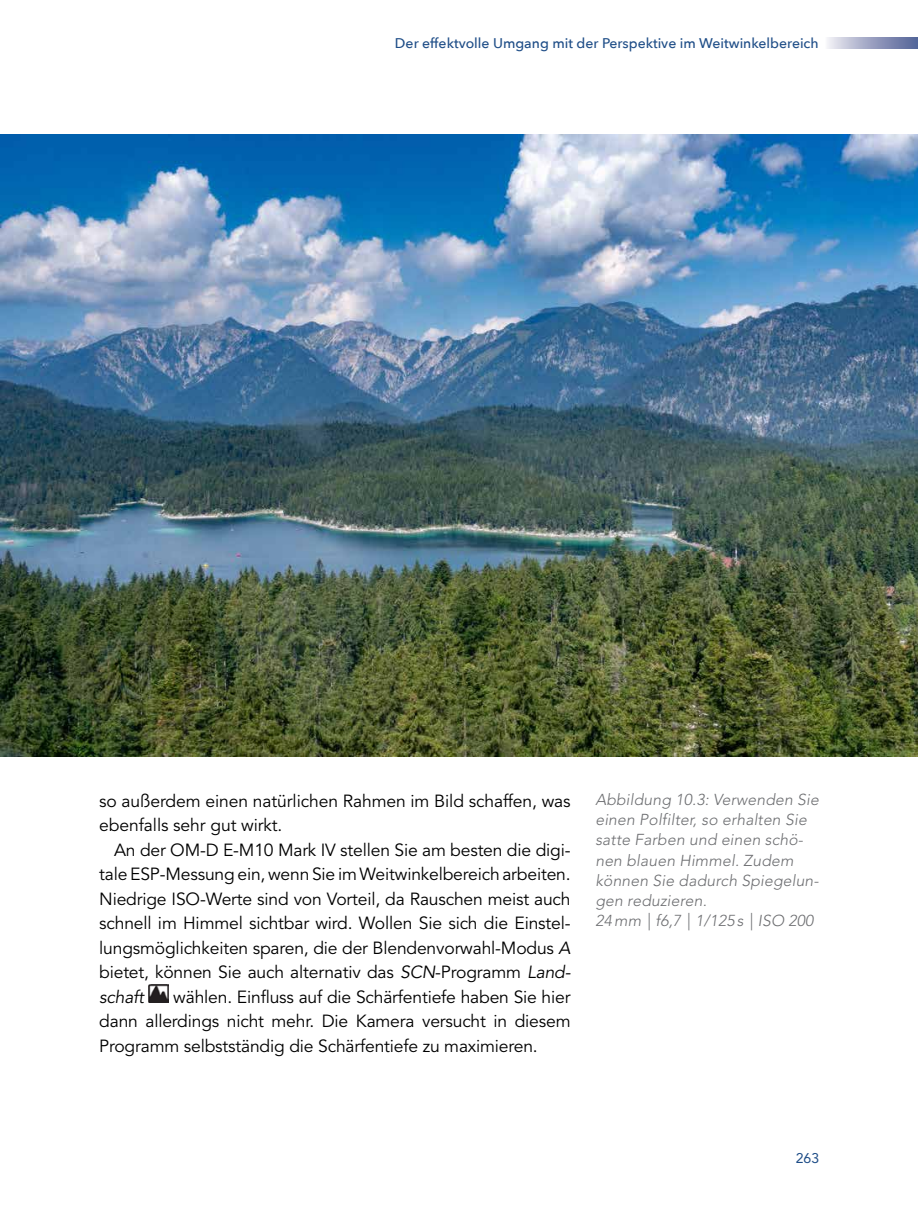
<style>
.page{position:relative;width:918px;height:1216px;background:#fff}
.page>*{position:absolute;margin:0;border:0;box-sizing:border-box;transform-origin:0 0}
.Fließtext_mit_Einzug{font:17.5px/24.5px "Avenir LT Pro";letter-spacing:-.01em;color:#000;text-align:justify}
.Fließtext_ohne_Einzu{font:17.5px/24.5px "Avenir LT Pro";letter-spacing:-.005em;color:#000}
.Bildbeschriftung{font:italic 300 15.75px/20.1px "Avenir LT Pro";letter-spacing:.01em;color:#6d6e71}
.t1{font:500 14px "Avenir Next";color:#1e4d87}
.t2{font:14px "Avenir LT Pro";color:#1e4d87}
.s1{font-style:italic}
</style>
<div class="page">
<svg style="left:827px;top:37px;width:91px;height:11px"></svg>
<img style="left:149px;top:984px;width:20px;height:18px">
<img style="left:0;top:134px;width:918px;height:622px">
<p class="t1" style="left:395px;top:31px;width:425px">Der effektvolle Umgang mit der Perspektive im Weitwinkelbereich</p>
<p class="Fließtext_ohne_Einzu" style="left:99px;top:788px;width:473px">so außerdem einen natürlichen Rahmen im Bild schaffen, was ebenfalls sehr gut wirkt.</p>
<p class="Fließtext_mit_Einzug" style="left:99px;top:837px;width:473px;text-indent:15px">An der OM-D E-M10 Mark IV stellen Sie am besten die digi&shy;tale ESP-Messung ein, wenn Sie im Weitwinkelbereich arbeiten.<br>Niedrige ISO-Werte sind von Vorteil, da Rauschen meist auch schnell im Himmel sichtbar wird. Wollen Sie sich die Einstel&shy;lungsmöglichkeiten sparen, die der Blendenvorwahl-Modus <span class="s1">A </span>bietet, können Sie auch alternativ das <span class="s1">SCN</span>-Programm <span class="s1">Land&shy;schaft</span></p>
<p class="Fließtext_mit_Einzug" style="left:99px;top:984px;width:473px;text-indent:74px">wählen. Einfluss auf die Schärfentiefe haben Sie hier dann allerdings nicht mehr. Die Kamera versucht in diesem Programm selbstständig die Schärfentiefe zu maximieren.</p>
<p class="Bildbeschriftung" style="left:595px;top:790px;width:225px">Abbildung 10.3: Verwenden Sie einen Polfilter, so erhalten Sie satte Farben und einen schö&shy;nen blauen Himmel. Zudem können Sie dadurch Spiegelun&shy;gen reduzieren.<br>24 mm | f6,7 | 1/125 s | ISO 200</p>
<p class="t2" style="left:796px;top:1149px;width:25px">263</p>
</div>
